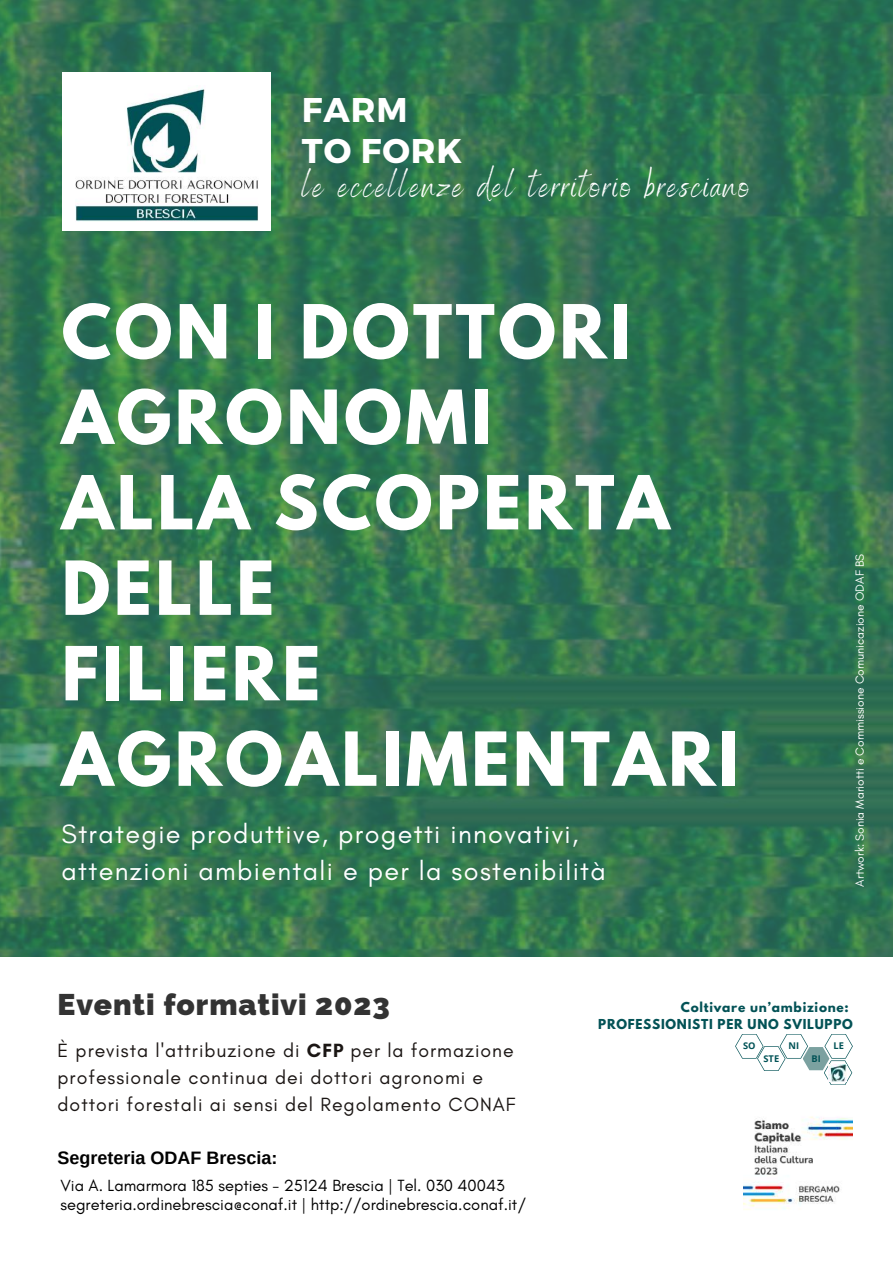
<style>
.page{position:relative;width:893px;height:1264px;background:#fff}
.page>*{position:absolute;margin:0;border:0;box-sizing:border-box;transform-origin:0 0}
.t1{font:700 66px/85.5px "League Spartan";letter-spacing:.05em;color:#fff}
.t2{font:36px "Benedict";letter-spacing:.06em;color:#fff}
.t3{font:700 34.2px/40.5px "Montserrat";letter-spacing:.025em;color:#fff}
.t4{font:800 30px "Raleway";letter-spacing:.03em;color:#333}
.t5{font:27px/37px "Glacial Indifference";letter-spacing:.05em;color:#fff}
.t6{font:19.5px/27px "Glacial Indifference";letter-spacing:.05em;color:#1b1614}
.t7{font:700 18px "Arimo";color:#000}
.t8{font:16.5px/19px "Glacial Indifference";color:#000}
.t9{font:700 12.15px/17.2px "League Spartan";letter-spacing:.06em;color:#035256}
.t10{font:12px "Glacial Indifference";color:#fff}
.t11{font:700 9.3px "Open Sans";color:#015256}
.s1{font-weight:700}
</style>
<div class="page">
<img style="left:0;top:0;width:892px;height:957px">
<div style="left:62px;top:72px;width:208px;height:158px;background:#fff"></div>
<img style="left:75px;top:88px;width:183px;height:133px">
<svg style="left:735px;top:1034px;width:117px;height:51px"></svg>
<img style="left:828px;top:1064px;width:18px;height:17px">
<img style="left:743px;top:1116px;width:109px;height:94px">
<h3 class="t3" style="left:302px;top:88px;width:162px">FARM<br>TO FORK</h3>
<h2 class="t2" style="left:302px;top:163px;width:449px">le eccellenze del territorio bresciano</h2>
<h1 class="t1" style="left:62px;top:297px;width:679px">CON I DOTTORI<br>AGRONOMI<br>ALLA SCOPERTA<br>DELLE<br>FILIERE<br>AGROALIMENTARI</h1>
<h3 class="t5" style="left:62px;top:815px;width:545px">Strategie produttive, progetti innovativi, attenzioni ambientali e per la sostenibilità</h3>
<p class="t10" style="left:852px;top:886px;width:334px;rotate:-90deg">Artwork: Sonia Mariotti e Commissione Comunicazione ODAF BS</p>
<h3 class="t4" style="left:58px;top:987px;width:333px">Eventi formativi 2023</h3>
<p class="t6" style="left:58px;top:1036px;width:459px">È prevista l'attribuzione di <span class="s1">CFP</span> per la formazione professionale continua dei dottori agronomi e dottori forestali ai sensi del Regolamento CONAF</p>
<p class="t7" style="left:58px;top:1147px;width:221px">Segreteria ODAF Brescia:</p>
<p class="t8" style="left:60px;top:1175px;width:467px">Via A. Lamarmora 185 septies - 25124 Brescia | Tel. 030 40043 segreteria.ordinebrescia@conaf.it | http://ordinebrescia.conaf.it/</p>
<p class="t9" style="left:598px;top:999px;width:256px;text-indent:83px">Coltivare un’ambizione:<br>PROFESSIONISTI PER UNO SVILUPPO</p>
<p class="t11" style="left:743px;top:1039px;width:14px">SO</p>
<p class="t11" style="left:763px;top:1051px;width:17px">STE</p>
<p class="t11" style="left:788px;top:1039px;width:12px">NI</p>
<p class="t11" style="left:811px;top:1051px;width:11px">BI</p>
<p class="t11" style="left:833px;top:1039px;width:12px">LE</p>
</div>
